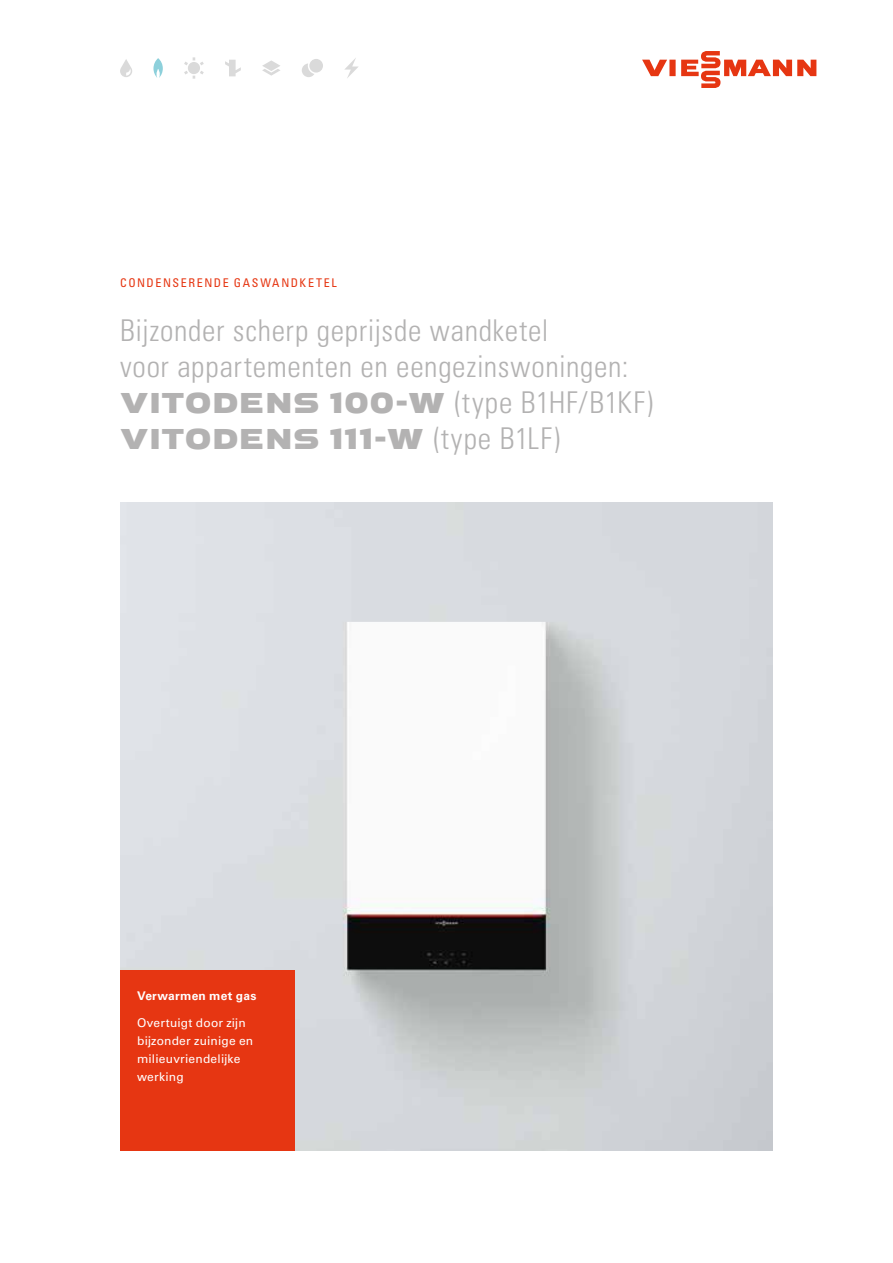
<style>
.page{position:relative;width:893px;height:1263px;background:#fff}
.page>*{position:absolute;margin:0;border:0;box-sizing:border-box;transform-origin:0 0}
.t1{font:30px/36px "Univers LTCYR 47 Light Cond";letter-spacing:.02em;color:#b3b2b2}
.t2{font:700 30px "Viessmann";letter-spacing:.005em;color:#b3b2b2}
.t3{font:12px/18px "Univers LTCYR 55 Roman";letter-spacing:.015em;color:#fff}
.t4{font:condensed 12px "Univers LTCYR 57";letter-spacing:.135em;color:#e63612}
.t5{font:700 12px "Univers LTCYR 65";letter-spacing:.02em;color:#fff}
.s1{font-family:"Viessmann";font-weight:700}
.s2{font-family:"Univers LTCYR 47 Light Cond";font-weight:400}
</style>
<div class="page">
<svg style="left:642px;top:51px;width:174px;height:37px"></svg>
<svg style="left:302px;top:59px;width:21px;height:18px"></svg>
<svg style="left:345px;top:58px;width:13px;height:20px"></svg>
<svg style="left:184px;top:57px;width:20px;height:22px"></svg>
<svg style="left:225px;top:60px;width:16px;height:16px"></svg>
<svg style="left:262px;top:60px;width:18px;height:16px"></svg>
<svg style="left:153px;top:58px;width:10px;height:20px"></svg>
<svg style="left:120px;top:59px;width:12px;height:18px"></svg>
<img style="left:120px;top:503px;width:653px;height:648px">
<div style="left:120px;top:971px;width:174px;height:180px;background:#e63612"></div>
<p class="t4" style="left:120px;top:275px;width:218px">CONDENSERENDE GASWANDKETEL</p>
<p class="t1" style="left:120px;top:310px;width:535px">Bijzonder scherp geprijsde wandketel<br>voor appartementen en eengezinswoningen:<br><span class="s1">VITODENS 100-W</span> (type B1HF/B1KF)</p>
<p class="t2" style="left:120px;top:418px;width:442px">VITODENS 111-W <span class="s2">(type B1LF)</span></p>
<p class="t5" style="left:137px;top:987px;width:121px">Verwarmen met gas</p>
<p class="t3" style="left:137px;top:1013px;width:118px">Overtuigt door zijn bijzonder zuinige en milieuvriendelijke werking</p>
</div>
